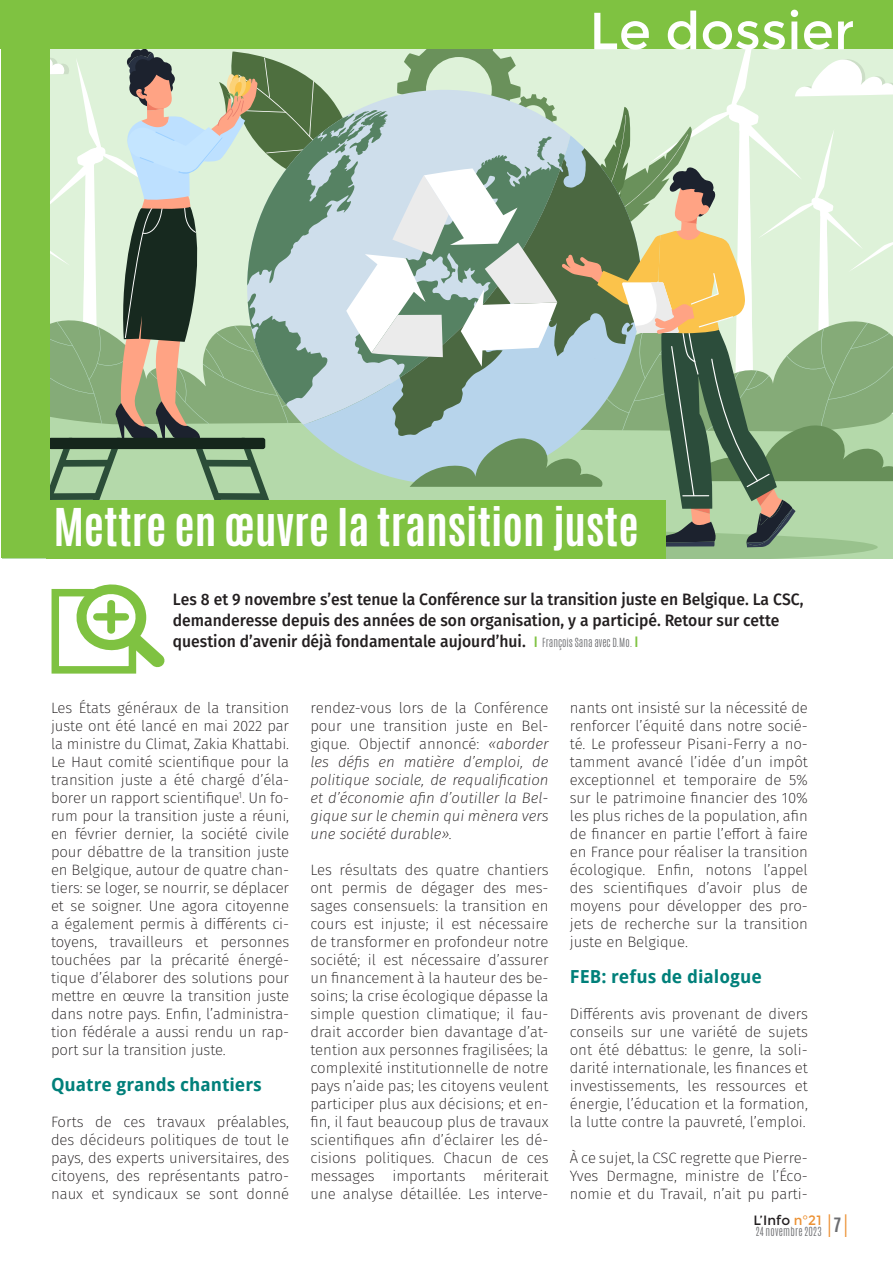
<style>
.page{position:relative;width:893px;height:1263px;background:#fff}
.page>*{position:absolute;margin:0;border:0;box-sizing:border-box;transform-origin:0 0}
.Doss-Tritre_Dossier{font:700 43.5px "Antonio";color:#fff}
.t1{font:300 25.95px "Antonio";color:#ec9134;scale:.64 1}
.Doss-iT{font:700 18px "Droid Sans";color:#00807a}
.Chap{font:500 16.5px/21px "Fira Sans";color:#231f20;scale:.95 1}
.Texte{font:200 15px/18px "Fira Sans";color:#231f20;text-align:justify}
.Texte-2{font:italic 200 15px/18px "Fira Sans";color:#231f20;text-align:justify}
.t2{font:13.5px "Montserrat";letter-spacing:.005em;color:#231f20}
.t3{font:300 10.5px "Antonio";letter-spacing:.035em;color:#6c6d70}
.s1{font-family:"Montserrat";font-weight:400;font-size:15px;color:#7fc241}
.s2{font-family:"Antonio";font-weight:300;font-size:10.5px;color:#6c6d70}
.s3{font-style:normal}
.s4{color:#ec9134}
</style>
<div class="page">
<div style="left:1px;top:0;width:49px;height:558px;background:#7fc241"></div>
<svg style="left:3px;top:0;width:890px;height:559px"></svg>
<div style="left:46px;top:501px;width:619px;height:58px;background:#7fc241"></div>
<svg style="left:51px;top:584px;width:114px;height:90px"></svg>
<p class="Doss-Tritre_Dossier" style="left:54px;top:495px;width:586px">Mettre en œuvre la transition juste</p>
<p class="Chap" style="left:173px;top:588px;width:665px">Les 8 et 9 novembre s’est tenue la Conférence sur la transition juste en Belgique. La CSC, demanderesse depuis des années de son organisation, y a participé. Retour sur cette question d’avenir déjà fondamentale aujourd’hui. <span class="s1">I</span> <span class="s2">François Sana avec D.Mo.</span> <span class="s1">I</span></p>
<p class="Texte" style="left:51px;top:699px;width:240px">Les États généraux de la transition juste ont été lancé en mai 2022 par la ministre du Climat, Zakia Khattabi.<br>Le Haut comité scientifique pour la transition juste a été chargé d’éla&shy;borer un rapport scientifique<sup>1</sup>. Un fo&shy;rum pour la transition juste a réuni, en février dernier, la société civile pour débattre de la transition juste en Belgique, autour de quatre chan&shy;tiers: se loger, se nourrir, se déplacer et se soigner. Une agora citoyenne a également permis à différents ci&shy;toyens, travailleurs et personnes touchées par la précarité énergé&shy;tique d’élaborer des solutions pour mettre en œuvre la transition juste dans notre pays. Enfin, l’administra&shy;tion fédérale a aussi rendu un rap&shy;port sur la transition juste.</p>
<p class="Doss-iT" style="left:51px;top:1072px;width:212px">Quatre grands chantiers</p>
<p class="Texte" style="left:51px;top:1113px;width:240px">Forts de ces travaux préalables, des décideurs politiques de tout le pays, des experts universitaires, des citoyens, des représentants patro&shy;naux et syndicaux se sont donné</p>
<p class="Texte-2" style="left:310px;top:699px;width:240px"><span class="s3">rendez-vous lors de la Conférence pour une transition juste en Bel&shy;gique. Objectif annoncé:</span> «aborder les défis en matière d’emploi, de politique sociale, de requalification et d’économie afin d’outiller la Bel&shy;gique sur le chemin qui mènera vers une société durable».</p>
<p class="Texte" style="left:310px;top:861px;width:240px">Les résultats des quatre chantiers ont permis de dégager des mes&shy;sages consensuels: la transition en cours est injuste; il est nécessaire de transformer en profondeur notre société; il est nécessaire d’assurer un financement à la hauteur des be&shy;soins; la crise écologique dépasse la simple question climatique; il fau&shy;drait accorder bien davantage d’at&shy;tention aux personnes fragilisées; la complexité institutionnelle de notre pays n’aide pas; les citoyens veulent participer plus aux décisions; et en&shy;fin, il faut beaucoup plus de travaux scientifiques afin d’éclairer les dé&shy;cisions politiques. Chacun de ces messages importants mériterait une analyse détaillée. Les interve-</p>
<p class="Texte" style="left:570px;top:699px;width:240px">nants ont insisté sur la nécessité de renforcer l’équité dans notre socié&shy;té. Le professeur Pisani-Ferry a no&shy;tamment avancé l’idée d’un impôt exceptionnel et temporaire de 5% sur le patrimoine financier des 10% les plus riches de la population, afin de financer en partie l’effort à faire en France pour réaliser la transition écologique. Enfin, notons l’appel des scientifiques d’avoir plus de moyens pour développer des pro&shy;jets de recherche sur la transition juste en Belgique.</p>
<p class="Doss-iT" style="left:570px;top:964px;width:193px">FEB: refus de dialogue</p>
<p class="Texte" style="left:570px;top:1005px;width:240px">Différents avis provenant de divers conseils sur une variété de sujets ont été débattus: le genre, la soli&shy;darité internationale, les finances et investissements, les ressources et énergie, l’éducation et la formation, la lutte contre la pauvreté, l’emploi.</p>
<p class="Texte" style="left:570px;top:1149px;width:240px">À ce sujet, la CSC regrette que Pierre-Yves Dermagne, ministre de l’Éco&shy;nomie et du Travail, n’ait pu parti-</p>
<p class="t2" style="left:753px;top:1212px;width:70px">L’Info <span class="s4">n°21</span></p>
<p class="t1" style="left:827px;top:1207px;width:33px">I<sup>7</sup>I</p>
<p class="t3" style="left:756px;top:1224px;width:67px">24 novembre 2023</p>
</div>
